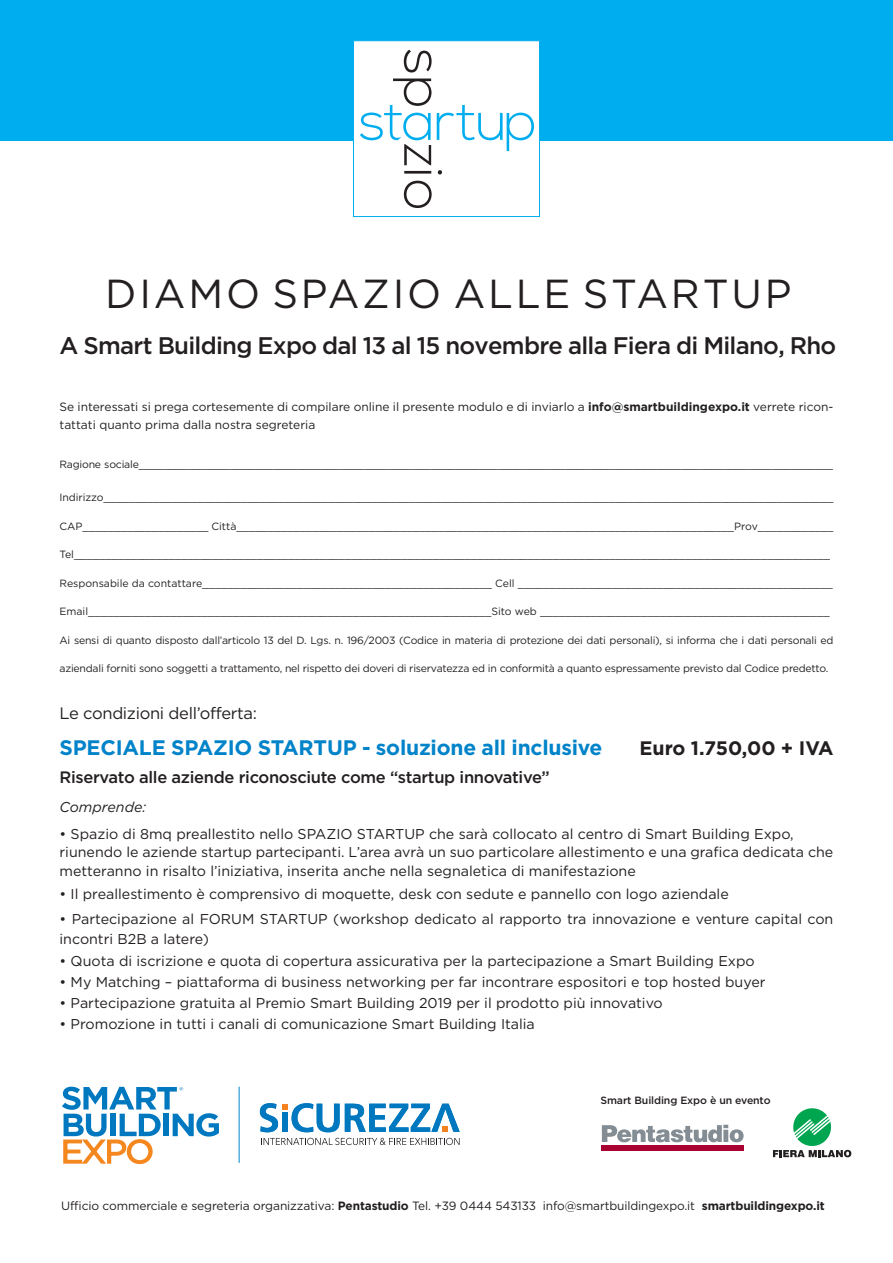
<style>
.page{position:relative;width:893px;height:1263px;background:#fff}
.page>*{position:absolute;margin:0;border:0;box-sizing:border-box;transform-origin:0 0}
.t1{font:40.5px "Gotham HTF";letter-spacing:.07em;color:#231f20}
.t2{font:500 24px "Gotham HTF";letter-spacing:-.03em;color:#231f20}
.t3{font:700 21px "Gotham HTF";letter-spacing:-.01em;color:#0083c9}
.t4{font:700 19.5px "Gotham HTF";color:#231f20}
.t5{font:500 16.5px "Gotham HTF";letter-spacing:-.02em;color:#231f20}
.t6{font:16.5px "Gotham HTF";letter-spacing:-.02em;color:#231f20}
.t7{font:14.25px/19.5px "Gotham HTF";color:#231f20}
.t8{font:italic 14.25px "Gotham HTF";color:#231f20}
.t9{font:12px/18px "Gotham HTF";letter-spacing:-.01em;color:#231f20}
.t10{font:10.5px "Gotham HTF";letter-spacing:-.02em;color:#231f20}
.t11{font:10.5px "Gotham HTF";color:#231f20}
.t12{font:500 10.5px "Gotham HTF";letter-spacing:-.01em;color:#231f20}
.s1{font-weight:700}
</style>
<div class="page">
<div style="left:0;top:0;width:893px;height:140px;background:#00aeef"></div>
<div style="left:353px;top:40px;width:187px;height:177px;background:#fff;border:1px solid #00aeef"></div>
<svg style="left:404px;top:50px;width:28px;height:23px"></svg>
<svg style="left:404px;top:181px;width:28px;height:27px"></svg>
<svg style="left:360px;top:79px;width:174px;height:95px"></svg>
<svg style="left:773px;top:1108px;width:78px;height:49px"></svg>
<div style="left:601px;top:1146px;width:143px;height:5px;background:#a90332"></div>
<svg style="left:602px;top:1125px;width:142px;height:17px"></svg>
<svg style="left:261px;top:1138px;width:199px;height:7px"></svg>
<svg style="left:260px;top:1103px;width:200px;height:29px"></svg>
<hr style="left:239px;top:1087px;width:1px;height:76px;background:#0089cf">
<svg style="left:62px;top:1087px;width:157px;height:78px"></svg>
<p class="t1" style="left:105px;top:271px;width:688px">DIAMO SPAZIO ALLE STARTUP</p>
<p class="t2" style="left:60px;top:332px;width:778px">A Smart Building Expo dal 13 al 15 novembre alla Fiera di Milano, Rho</p>
<p class="t9" style="left:60px;top:398px;width:775px">Se interessati si prega cortesemente di compilare online il presente modulo e di inviarlo a <span class="s1">info@smartbuildingexpo.it</span> verrete ricon&shy;tattati quanto prima dalla nostra segreteria</p>
<p class="t10" style="left:60px;top:459px;width:775px">Ragione sociale__________________________________________________________________________________________________________________</p>
<p class="t10" style="left:60px;top:492px;width:775px">Indirizzo_____________________________________________________________________________________________________________________</p>
<p class="t11" style="left:60px;top:520px;width:775px">CAP____________________ Città_______________________________________________________________________________Prov____________</p>
<p class="t10" style="left:60px;top:549px;width:772px">Tel________________________________________________________________________________________________________________________</p>
<p class="t11" style="left:60px;top:577px;width:775px">Responsabile da contattare______________________________________________ Cell __________________________________________________</p>
<p class="t11" style="left:60px;top:606px;width:772px">Email________________________________________________________________Sito web ______________________________________________</p>
<p class="t10" style="left:60px;top:634px;width:775px">Ai sensi di quanto disposto dall’articolo 13 del D. Lgs. n. 196/2003 (Codice in materia di protezione dei dati personali), si informa che i dati personali ed</p>
<p class="t10" style="left:60px;top:663px;width:770px">aziendali forniti sono soggetti a trattamento, nel rispetto dei doveri di riservatezza ed in conformità a quanto espressamente previsto dal Codice predetto.</p>
<p class="t6" style="left:60px;top:704px;width:199px">Le condizioni dell’offerta:</p>
<p class="t3" style="left:60px;top:735px;width:544px">SPECIALE SPAZIO STARTUP - soluzione all inclusive</p>
<p class="t4" style="left:639px;top:737px;width:195px">Euro 1.750,00 + IVA</p>
<p class="t5" style="left:60px;top:768px;width:492px">Riservato alle aziende riconosciute come “startup innovative”</p>
<p class="t8" style="left:60px;top:799px;width:88px">Comprende:</p>
<p class="t7" style="left:60px;top:824px;width:736px">• Spazio di 8mq preallestito nello SPAZIO STARTUP che sarà collocato al centro di Smart Building Expo,</p>
<p class="t7" style="left:60px;top:842px;width:775px">riunendo le aziende startup partecipanti. L’area avrà un suo particolare allestimento e una grafica dedicata che metteranno in risalto l’iniziativa, inserita anche nella segnaletica di manifestazione</p>
<p class="t7" style="left:60px;top:884px;width:671px">• Il preallestimento è comprensivo di moquette, desk con sedute e pannello con logo aziendale</p>
<p class="t7" style="left:60px;top:909px;width:775px">• Partecipazione al FORUM STARTUP (workshop dedicato al rapporto tra innovazione e venture capital con incontri B2B a latere)</p>
<p class="t7" style="left:60px;top:951px;width:697px">• Quota di iscrizione e quota di copertura assicurativa per la partecipazione a Smart Building Expo</p>
<p class="t7" style="left:60px;top:972px;width:707px">• My Matching – piattaforma di business networking per far incontrare espositori e top hosted buyer</p>
<p class="t7" style="left:60px;top:993px;width:605px">• Partecipazione gratuita al Premio Smart Building 2019 per il prodotto più innovativo</p>
<p class="t7" style="left:60px;top:1014px;width:477px">• Promozione in tutti i canali di comunicazione Smart Building Italia</p>
<p class="t12" style="left:600px;top:1094px;width:172px">Smart Building Expo è un evento</p>
<p class="t9" style="left:61px;top:1197px;width:765px">Ufficio commerciale e segreteria organizzativa: <span class="s1">Pentastudio</span> Tel. +39 0444 543133 info@smartbuildingexpo.it <span class="s1">smartbuildingexpo.it</span></p>
</div>
